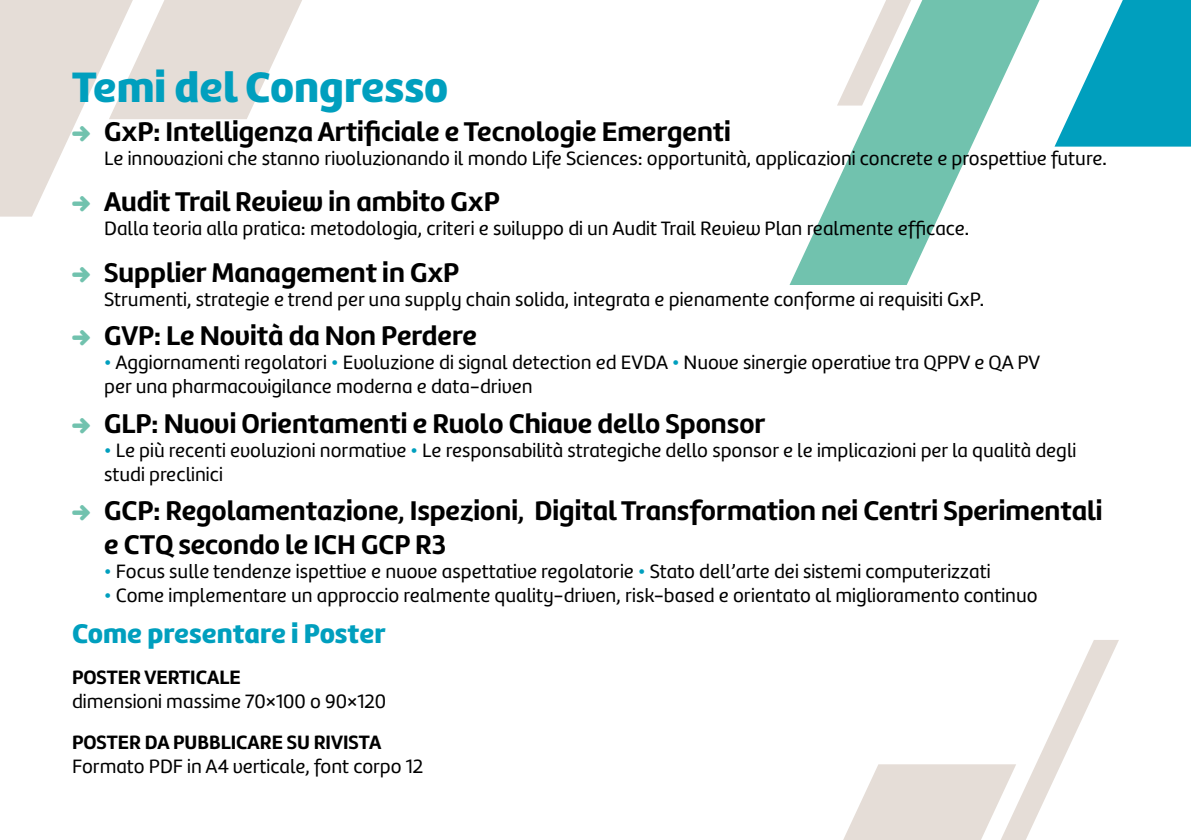
<style>
.page{position:relative;width:1191px;height:840px;background:#fff}
.page>*{position:absolute;margin:0;border:0;box-sizing:border-box;transform-origin:0 0}
.t1{font:900 44px "Marine UP";color:#009fbe}
.t2{font:700 28px/33.6px "Marine UP";color:#000}
.t3{font:900 28px "Marine UP";color:#009fbe}
.t4{font:20px/24px "Marine UP";color:#000}
.t5{font:700 20px "Marine UP";color:#000}
.s1{font-family:"Aglet Slab";font-weight:900;color:#71c2ae}
.s2{color:#009fbe}
</style>
<div class="page">
<svg style="left:789px;top:0;width:250px;height:285px"></svg>
<svg style="left:837px;top:0;width:120px;height:105px"></svg>
<svg style="left:0;top:0;width:302px;height:216px"></svg>
<svg style="left:1055px;top:0;width:136px;height:146px"></svg>
<svg style="left:844px;top:640px;width:275px;height:199px"></svg>
<h1 class="t1" style="left:72px;top:58px;width:378px">Temi del Congresso</h1>
<h2 class="t2" style="left:72px;top:114px;width:660px"><span class="s1">→</span> GxP: Intelligenza Artificiale e Tecnologie Emergenti</h2>
<p class="t4" style="left:104px;top:146px;width:1004px">Le innovazioni che stanno rivoluzionando il mondo Life Sciences: opportunità, applicazioni concrete e prospettive future.</p>
<h2 class="t2" style="left:72px;top:185px;width:429px"><span class="s1">→</span> Audit Trail Review in ambito GxP</h2>
<p class="t4" style="left:104px;top:216px;width:866px">Dalla teoria alla pratica: metodologia, criteri e sviluppo di un Audit Trail Review Plan realmente efficace.</p>
<h2 class="t2" style="left:72px;top:255px;width:389px"><span class="s1">→</span> Supplier Management in GxP</h2>
<p class="t4" style="left:104px;top:287px;width:881px">Strumenti, strategie e trend per una supply chain solida, integrata e pienamente conforme ai requisiti GxP.</p>
<h2 class="t2" style="left:72px;top:318px;width:406px"><span class="s1">→</span> GVP: Le Novità da Non Perdere</h2>
<p class="t4" style="left:104px;top:350px;width:937px"><span class="s2">•</span> Aggiornamenti regolatori <span class="s2">•</span> Evoluzione di signal detection ed EVDA <span class="s2">•</span> Nuove sinergie operative tra QPPV e QA PV per una pharmacovigilance moderna e data‑driven</p>
<h2 class="t2" style="left:72px;top:406px;width:695px"><span class="s1">→</span> GLP: Nuovi Orientamenti e Ruolo Chiave dello Sponsor</h2>
<p class="t4" style="left:104px;top:437px;width:973px"><span class="s2">•</span> Le più recenti evoluzioni normative <span class="s2">•</span> Le responsabilità strategiche dello sponsor e le implicazioni per la qualità degli studi preclinici</p>
<h2 class="t2" style="left:104px;top:493px;width:999px;text-indent:-32px"><span class="s1">→</span> GCP: Regolamentazione, Ispezioni, Digital Transformation nei Centri Sperimentali e CTQ secondo le ICH GCP R3</h2>
<p class="t4" style="left:104px;top:558px;width:888px"><span class="s2">•</span> Focus sulle tendenze ispettive e nuove aspettative regolatorie <span class="s2">•</span> Stato dell’arte dei sistemi computerizzati</p>
<p class="t4" style="left:104px;top:582px;width:935px"><span class="s2">•</span> Come implementare un approccio realmente quality‑driven, risk‑based e orientato al miglioramento continuo</p>
<h2 class="t3" style="left:72px;top:614px;width:315px">Come presentare i Poster</h2>
<p class="t5" style="left:72px;top:663px;width:170px">POSTER VERTICALE</p>
<p class="t4" style="left:72px;top:688px;width:316px">dimensioni massime 70×100 o 90×120</p>
<p class="t5" style="left:72px;top:728px;width:311px">POSTER DA PUBBLICARE SU RIVISTA</p>
<p class="t4" style="left:72px;top:753px;width:353px">Formato PDF in A4 verticale, font corpo 12</p>
</div>
